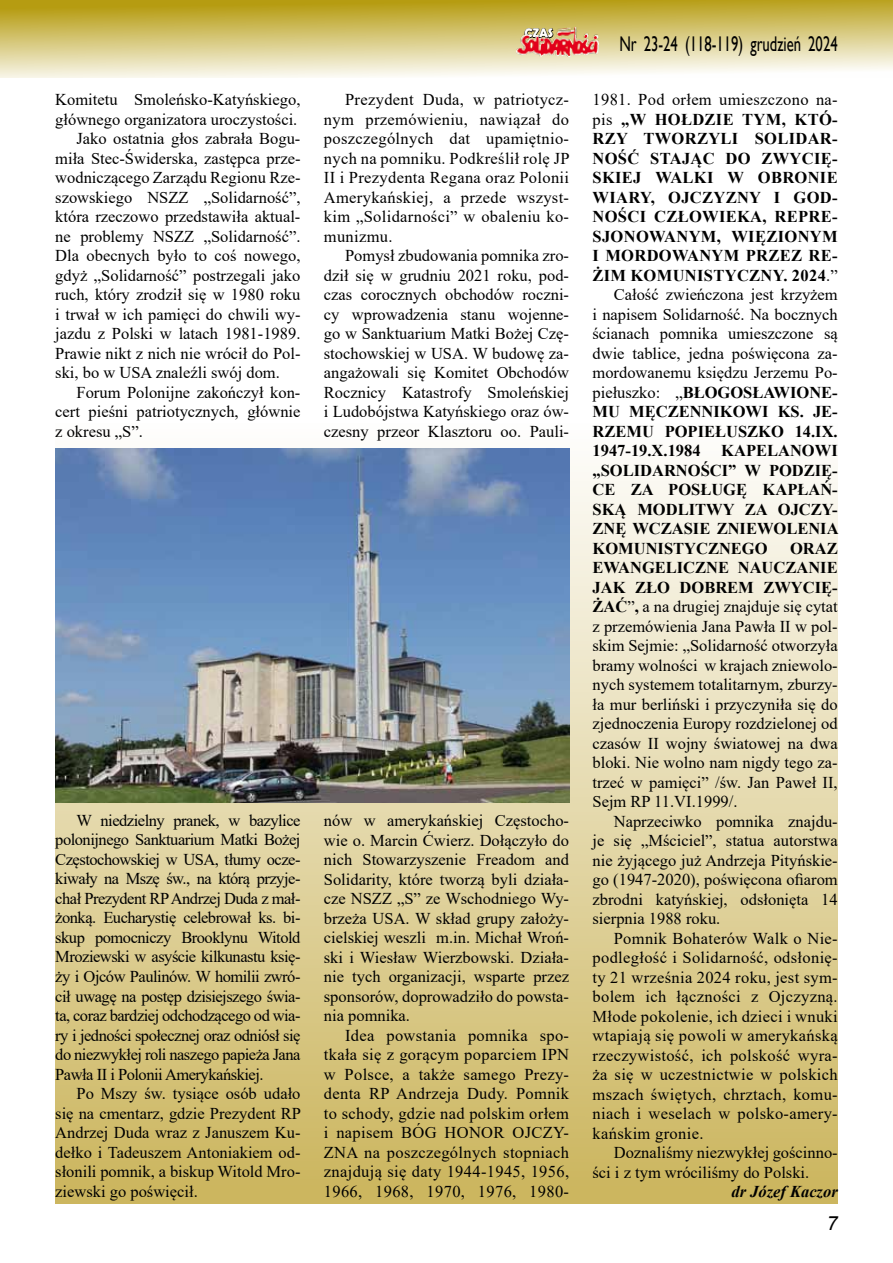
<style>
.page{position:relative;width:893px;height:1263px;background:#fff}
.page>*{position:absolute;margin:0;border:0;box-sizing:border-box;transform-origin:0 0}
.t1{font:21.15px "Gill Sans";color:#000;scale:.69 1}
.t2{font:italic 19.5px "Arial";color:#000}
.t3{font:16.5px/19.5px "Times New Roman";color:#000;text-align:justify}
.t4{font:700 16.5px "Times New Roman";color:#000}
.t5{font:700 16.5px "Times New Roman";letter-spacing:.02em;color:#000}
.t6{font:16.5px "Times New Roman";letter-spacing:.02em;color:#000}
.t7{font:italic 700 16.5px "Times New Roman";color:#000}
.t8{font:700 12.6px "Berlin Sans FB Demi";color:#fff}
.s1{font-weight:400}
.s2{font-weight:700}
</style>
<div class="page">
<div style="left:55px;top:423px;width:782px;height:780px;background:linear-gradient(to bottom,#fdfdfd,#cbb55c)"></div>
<svg style="left:0;top:0;width:893px;height:78px"></svg>
<svg style="left:524px;top:26px;width:29px;height:2px"></svg>
<img style="left:515px;top:29px;width:85px;height:27px">
<img style="left:556px;top:27px;width:22px;height:1px">
<img style="left:517px;top:28px;width:81px;height:27px">
<img style="left:55px;top:449px;width:514px;height:353px">
<p class="t3" style="left:55px;top:89px;width:247px">Komitetu Smoleńsko-Katyńskiego,</p>
<p class="t3" style="left:55px;top:109px;width:244px">głównego organizatora uroczystości.</p>
<p class="t3" style="left:76px;top:128px;width:225px">Jako ostatnia głos zabrała Bogu-</p>
<p class="t3" style="left:55px;top:148px;width:247px">miła Stec-Świderska, zastępca prze-</p>
<p class="t3" style="left:55px;top:167px;width:247px">wodniczącego Zarządu Regionu Rze-</p>
<p class="t3" style="left:55px;top:187px;width:247px">szowskiego NSZZ „Solidarność”,</p>
<p class="t3" style="left:55px;top:206px;width:247px">która rzeczowo przedstawiła aktual-</p>
<p class="t3" style="left:55px;top:226px;width:247px">ne problemy NSZZ „Solidarność”.</p>
<p class="t3" style="left:55px;top:245px;width:247px">Dla obecnych było to coś nowego,</p>
<p class="t3" style="left:55px;top:265px;width:247px">gdyż „Solidarność” postrzegali jako</p>
<p class="t3" style="left:55px;top:284px;width:247px">ruch, który zrodził się w 1980 roku</p>
<p class="t3" style="left:55px;top:304px;width:247px">i trwał w ich pamięci do chwili wy-</p>
<p class="t3" style="left:55px;top:323px;width:247px">jazdu z Polski w latach 1981-1989.</p>
<p class="t3" style="left:55px;top:343px;width:247px">Prawie nikt z nich nie wrócił do Pol-</p>
<p class="t3" style="left:55px;top:362px;width:226px">ski, bo w USA znaleźli swój dom.</p>
<p class="t3" style="left:76px;top:382px;width:225px">Forum Polonijne zakończył kon-</p>
<p class="t3" style="left:55px;top:401px;width:247px">cert pieśni patriotycznych, głównie</p>
<p class="t3" style="left:55px;top:421px;width:89px">z okresu „S”.</p>
<p class="t3" style="left:55px;top:810px;width:247px;text-indent:21px">W niedzielny pranek, w bazylice polonijnego Sanktuarium Matki Bożej Częstochowskiej w USA, tłumy ocze&shy;kiwały na Mszę św., na którą przyje&shy;chał Prezydent RP Andrzej Duda z mał&shy;żonką. Eucharystię celebrował ks. bi&shy;skup pomocniczy Brooklynu Witold Mroziewski w asyście kilkunastu księ&shy;ży i Ojców Paulinów. W homilii zwró&shy;cił uwagę na postęp dzisiejszego świa&shy;ta, coraz bardziej odchodzącego od wia&shy;ry i jedności społecznej oraz odniósł się do niezwykłej roli naszego papieża Jana Pawła II i Polonii Amerykańskiej.</p>
<p class="t3" style="left:55px;top:1083px;width:247px;text-indent:21px">Po Mszy św. tysiące osób udało się na cmentarz, gdzie Prezydent RP Andrzej Duda wraz z Januszem Ku&shy;dełko i Tadeuszem Antoniakiem od&shy;słonili pomnik, a biskup Witold Mro&shy;ziewski go poświęcił.</p>
<p class="t8" style="left:524px;top:26px;width:30px">CZAS</p>
<p class="t3" style="left:324px;top:89px;width:247px;text-indent:21px">Prezydent Duda, w patriotycz&shy;nym przemówieniu, nawiązał do poszczególnych dat upamiętnio&shy;nych na pomniku. Podkreślił rolę JP II i Prezydenta Regana oraz Polonii Amerykańskiej, a przede wszyst&shy;kim „Solidarności” w obaleniu ko&shy;munizmu.</p>
<p class="t3" style="left:324px;top:245px;width:247px;text-indent:21px">Pomysł zbudowania pomnika zro&shy;dził się w grudniu 2021 roku, pod&shy;czas corocznych obchodów roczni&shy;cy wprowadzenia stanu wojenne&shy;go w Sanktuarium Matki Bożej Czę&shy;stochowskiej w USA. W budowę za&shy;angażowali się Komitet Obchodów Rocznicy Katastrofy Smoleńskiej i Ludobójstwa Katyńskiego oraz ów&shy;czesny przeor Klasztoru oo. Pauli-</p>
<p class="t3" style="left:324px;top:810px;width:247px">nów w amerykańskiej Częstocho&shy;wie o. Marcin Ćwierz. Dołączyło do nich Stowarzyszenie Freadom and Solidarity, które tworzą byli działa&shy;cze NSZZ „S” ze Wschodniego Wy&shy;brzeża USA. W skład grupy założy&shy;cielskiej weszli m.in. Michał Wroń&shy;ski i Wiesław Wierzbowski. Działa&shy;nie tych organizacji, wsparte przez sponsorów, doprowadziło do powsta&shy;nia pomnika.</p>
<p class="t3" style="left:324px;top:1025px;width:247px;text-indent:21px">Idea powstania pomnika spo&shy;tkała się z gorącym poparciem IPN w Polsce, a także samego Prezy&shy;denta RP Andrzeja Dudy. Pomnik to schody, gdzie nad polskim orłem i napisem BÓG HONOR OJCZY-ZNA na poszczególnych stopniach znajdują się daty 1944-1945, 1956, 1966, 1968, 1970, 1976, 1980-</p>
<p class="t1" style="left:619px;top:32px;width:318px">Nr 23-24 (118-119) grudzień 2024</p>
<p class="t6" style="left:592px;top:88px;width:247px">1981. Pod orłem umieszczono na-</p>
<p class="t5" style="left:592px;top:107px;width:247px"><span class="s1">pis</span> „W HOŁDZIE TYM, KTÓ-</p>
<p class="t5" style="left:592px;top:127px;width:247px">RZY TWORZYLI SOLIDAR-</p>
<p class="t5" style="left:592px;top:146px;width:247px">NOŚĆ STAJĄC DO ZWYCIĘ-</p>
<p class="t5" style="left:592px;top:166px;width:247px">SKIEJ WALKI W OBRONIE</p>
<p class="t5" style="left:592px;top:185px;width:247px">WIARY, OJCZYZNY I GOD-</p>
<p class="t5" style="left:592px;top:205px;width:247px">NOŚCI CZŁOWIEKA, REPRE-</p>
<p class="t5" style="left:592px;top:224px;width:247px">SJONOWANYM, WIĘZIONYM</p>
<p class="t5" style="left:592px;top:244px;width:247px">I MORDOWANYM PRZEZ RE-</p>
<p class="t5" style="left:592px;top:263px;width:247px">ŻIM KOMUNISTYCZNY. 2024<span class="s1">.”</span></p>
<p class="t3" style="left:614px;top:284px;width:226px">Całość zwieńczona jest krzyżem</p>
<p class="t3" style="left:592px;top:304px;width:247px">i napisem Solidarność. Na bocznych</p>
<p class="t3" style="left:592px;top:323px;width:247px">ścianach pomnika umieszczone są</p>
<p class="t3" style="left:592px;top:343px;width:247px">dwie tablice, jedna poświęcona za-</p>
<p class="t3" style="left:592px;top:362px;width:247px">mordowanemu księdzu Jerzemu Po-</p>
<p class="t4" style="left:592px;top:380px;width:247px"><span class="s1">piełuszko: „</span>BŁOGOSŁAWIONE-</p>
<p class="t4" style="left:592px;top:400px;width:247px">MU MĘCZENNIKOWI KS. JE-</p>
<p class="t4" style="left:592px;top:419px;width:247px">RZEMU POPIEŁUSZKO 14.IX.</p>
<p class="t4" style="left:592px;top:439px;width:247px">1947-19.X.1984 KAPELANOWI</p>
<p class="t4" style="left:592px;top:458px;width:247px">„SOLIDARNOŚCI” W PODZIĘ-</p>
<p class="t4" style="left:592px;top:478px;width:247px">CE ZA POSŁUGĘ KAPŁAŃ-</p>
<p class="t4" style="left:592px;top:497px;width:247px">SKĄ MODLITWY ZA OJCZY-</p>
<p class="t4" style="left:592px;top:517px;width:248px">ZNĘ WCZASIE ZNIEWOLENIA</p>
<p class="t4" style="left:592px;top:536px;width:177px">KOMUNISTYCZNEGO</p>
<p class="t3" style="left:592px;top:538px;width:247px;text-indent:198px"><span class="s2">ORAZ EWANGELICZNE NAUCZANIE JAK ZŁO DOBREM ZWYCIĘ-ŻAĆ</span>”<span class="s2">,</span> a na drugiej znajduje się cytat z przemówienia Jana Pawła II w pol&shy;skim Sejmie: „Solidarność otworzyła bramy wolności w krajach zniewolo&shy;nych systemem totalitarnym, zburzy&shy;ła mur berliński i przyczyniła się do zjednoczenia Europy rozdzielonej od czasów II wojny światowej na dwa bloki. Nie wolno nam nigdy tego za&shy;trzeć w pamięci” /św. Jan Paweł II, Sejm RP 11.VI.1999/.</p>
<p class="t3" style="left:592px;top:811px;width:247px;text-indent:21px">Naprzeciwko pomnika znajdu&shy;je się „Mściciel”, statua autorstwa nie żyjącego już Andrzeja Pityńskie&shy;go (1947-2020), poświęcona ofiarom zbrodni katyńskiej, odsłonięta 14 sierpnia 1988 roku.</p>
<p class="t3" style="left:592px;top:928px;width:247px;text-indent:21px">Pomnik Bohaterów Walk o Nie&shy;podległość i Solidarność, odsłonię&shy;ty 21 września 2024 roku, jest sym&shy;bolem ich łączności z Ojczyzną.<br>Młode pokolenie, ich dzieci i wnuki wtapiają się powoli w amerykańską rzeczywistość, ich polskość wyra&shy;ża się w uczestnictwie w polskich mszach świętych, chrztach, komu&shy;niach i weselach w polsko-amery&shy;kańskim gronie.</p>
<p class="t3" style="left:592px;top:1142px;width:247px;text-indent:21px">Doznaliśmy niezwykłej gościnno&shy;ści i z tym wróciliśmy do Polski.</p>
<p class="t7" style="left:731px;top:1180px;width:108px">dr Józef Kaczor</p>
<p class="t2" style="left:827px;top:1211px;width:12px">7</p>
</div>
